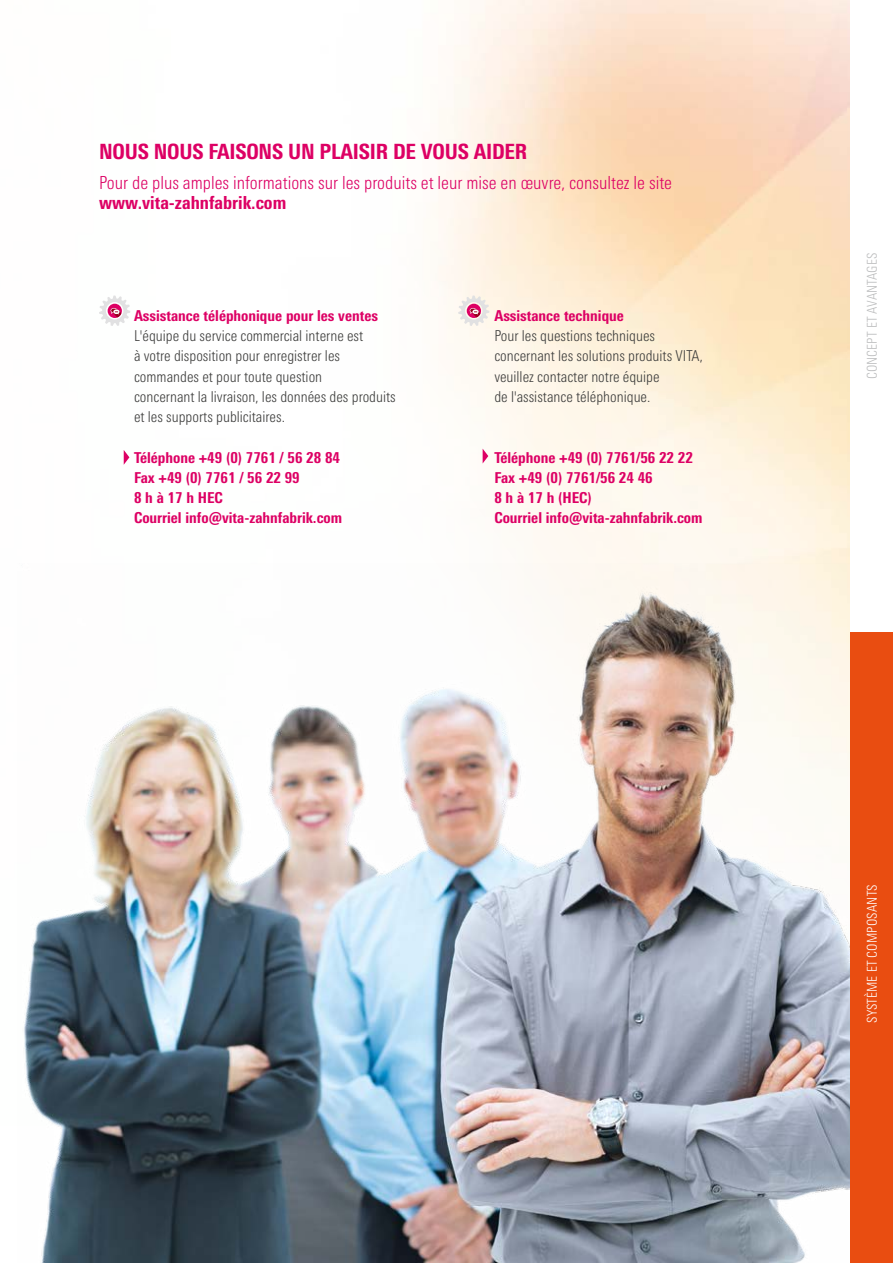
<style>
.page{position:relative;width:893px;height:1263px;background:#fff}
.page>*{position:absolute;margin:0;border:0;box-sizing:border-box;transform-origin:0 0}
.t1{font:800 condensed 21px "Univers Next Pro";letter-spacing:-.01em;color:#dd0064}
.t2{font:300 condensed 18px "Univers Next Pro";color:#dd0064}
.t3{font:800 condensed 18px "Univers Next Pro";color:#dd0064}
.t4{font:300 condensed 15px/20.2px "Univers Next Pro";color:#3b3b3a}
.t5{font:800 condensed 15px/20.2px "Univers Next Pro";color:#dd0064}
.t6{font:300 condensed 13.5px "Univers Next Pro";letter-spacing:.01em;color:#fff}
.t7{font:300 condensed 13.5px "Univers Next Pro";letter-spacing:.01em;color:#bbbcbd}
</style>
<div class="page">
<img style="left:21px;top:564px;width:829px;height:699px">
<div style="left:850px;top:632px;width:43px;height:631px;background:#e94d11"></div>
<svg style="left:99px;top:295px;width:31px;height:31px"></svg>
<svg style="left:458px;top:295px;width:31px;height:31px"></svg>
<svg style="left:124px;top:450px;width:5px;height:15px"></svg>
<svg style="left:483px;top:449px;width:5px;height:14px"></svg>
<h1 class="t1" style="left:99px;top:139px;width:430px">NOUS NOUS FAISONS UN PLAISIR DE VOUS AIDER</h1>
<p class="t2" style="left:99px;top:173px;width:574px">Pour de plus amples informations sur les produits et leur mise en œuvre, consultez le site</p>
<p class="t3" style="left:99px;top:192px;width:189px">www.vita-zahnfabrik.com</p>
<p class="t5" style="left:134px;top:305px;width:246px">Assistance téléphonique pour les ventes</p>
<p class="t4" style="left:134px;top:326px;width:263px">L'équipe du service commercial interne est<br>à votre disposition pour enregistrer les commandes et pour toute question<br>concernant la livraison, les données des produits et les supports publicitaires.</p>
<p class="t5" style="left:134px;top:447px;width:210px">Téléphone +49 (0) 7761 / 56 28 84<br>Fax +49 (0) 7761 / 56 22 99<br>8 h à 17 h HEC<br>Courriel info@vita-zahnfabrik.com</p>
<p class="t5" style="left:494px;top:305px;width:131px">Assistance technique</p>
<p class="t4" style="left:494px;top:326px;width:210px">Pour les questions techniques concernant les solutions produits VITA, veuillez contacter notre équipe<br>de l'assistance téléphonique.</p>
<p class="t5" style="left:494px;top:447px;width:210px">Téléphone +49 (0) 7761/56 22 22<br>Fax +49 (0) 7761/56 24 46<br>8 h à 17 h (HEC)<br>Courriel info@vita-zahnfabrik.com</p>
<p class="t7" style="left:864px;top:379px;width:128px;rotate:-90deg">CONCEPT ET AVANTAGES</p>
<p class="t6" style="left:864px;top:1023px;width:140px;rotate:-90deg">SYSTÈME ET COMPOSANTS</p>
</div>
